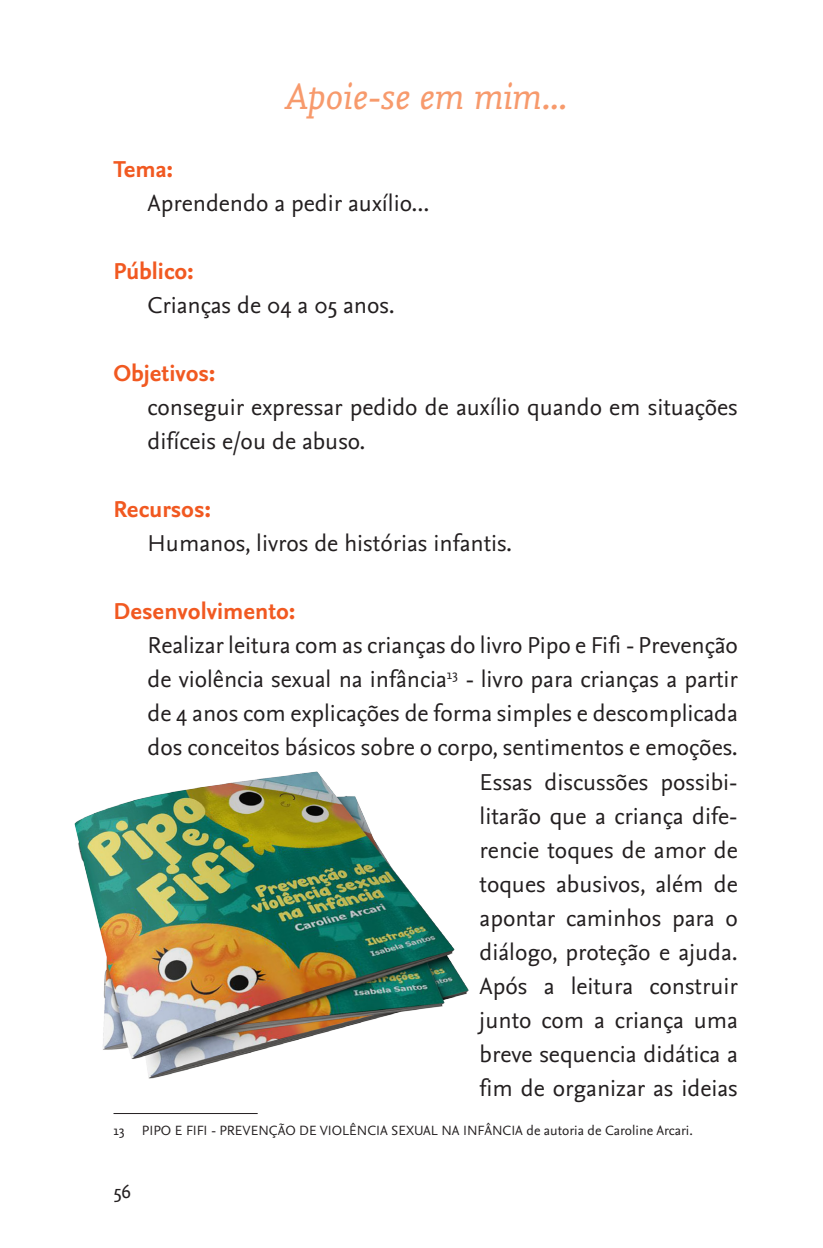
<style>
.page{position:relative;width:823px;height:1248px;background:#fff}
.page>*{position:absolute;margin:0;border:0;box-sizing:border-box;transform-origin:0 0}
.Tit_03{font:italic 38px "Nexus Mix";letter-spacing:-.01em;color:#f79a6c}
.Ctxt_01_abaixo_recuo{font:24px/34px "Nexus Sans";color:#231f20}
.Tit_04{font:700 24px "Nexus Sans";color:#f15921}
.t1{font:20px "Nexus Sans";color:#231f20}
.notarodape{font:14px "Nexus Sans";color:#231f20}
</style>
<div class="page">
<hr style="left:113px;top:1112px;width:144px;height:1px;background:#231f20">
<img style="left:74px;top:771px;width:395px;height:308px">
<p class="Tit_03" style="left:284px;top:72px;width:283px">Apoie-se em mim...</p>
<p class="Tit_04" style="left:113px;top:154px;width:61px">Tema:</p>
<p class="Ctxt_01_abaixo_recuo" style="left:147px;top:186px;width:283px">Aprendendo a pedir auxílio...</p>
<p class="Tit_04" style="left:113px;top:256px;width:81px">Público:</p>
<p class="Ctxt_01_abaixo_recuo" style="left:147px;top:288px;width:248px">Crianças de 04 a 05 anos.</p>
<p class="Tit_04" style="left:113px;top:358px;width:103px">Objetivos:</p>
<p class="Ctxt_01_abaixo_recuo" style="left:147px;top:390px;width:591px">conseguir expressar pedido de auxílio quando em situações difíceis e/ou de abuso.</p>
<p class="Tit_04" style="left:113px;top:494px;width:99px">Recursos:</p>
<p class="Ctxt_01_abaixo_recuo" style="left:147px;top:526px;width:366px">Humanos, livros de histórias infantis.</p>
<p class="Tit_04" style="left:113px;top:596px;width:183px">Desenvolvimento:</p>
<p class="Ctxt_01_abaixo_recuo" style="left:147px;top:628px;width:591px;text-align:right">Realizar leitura com as crianças do livro Pipo e Fifi - Prevenção de violência sexual na infância<sup>13</sup> - livro para crianças a partir de 4 anos com explicações de forma simples e descomplicada dos conceitos básicos sobre o corpo, sentimentos e emoções.<br>Essas discussões possibi-<br>litarão que a criança dife-<br>rencie toques de amor de<br>toques abusivos, além de<br>apontar caminhos para o<br>diálogo, proteção e ajuda.<br>Após a leitura construir<br>junto com a criança uma<br>breve sequencia didática a<br>fim de organizar as ideias</p>
<p class="notarodape" style="left:113px;top:1120px;width:580px">13 PIPO E FIFI - PREVENÇÃO DE VIOLÊNCIA SEXUAL NA INFÂNCIA de autoria de Caroline Arcari.</p>
<p class="t1" style="left:113px;top:1178px;width:19px">56</p>
</div>
